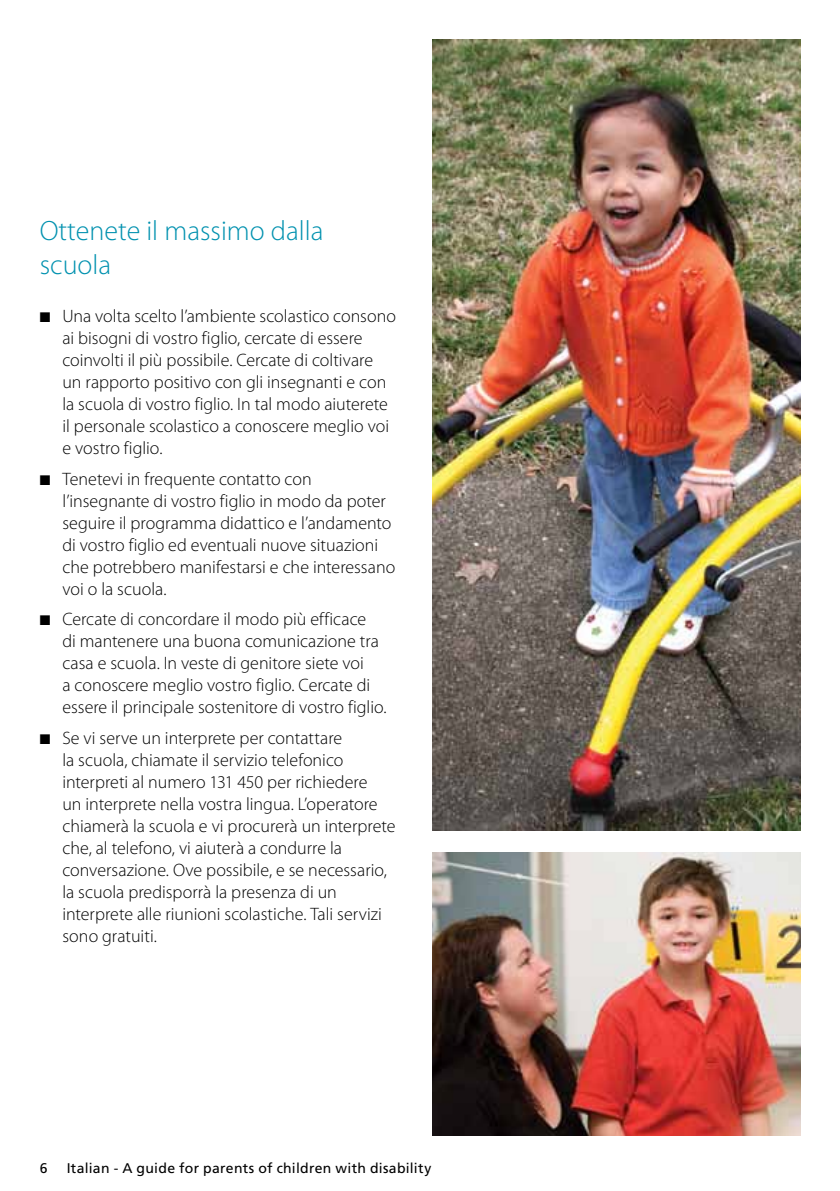
<style>
.page{position:relative;width:840px;height:1191px;background:#fff}
.page>*{position:absolute;margin:0;border:0;box-sizing:border-box;transform-origin:0 0}
.t1{font:300 28px/34px "Myriad Pro";color:#0091af}
.t2{font:300 18px/22px "Myriad Pro";color:#000}
.t3{font:14px "Frutiger";letter-spacing:.02em;color:#000}
</style>
<div class="page">
<img style="left:432px;top:40px;width:367px;height:790px">
<img style="left:432px;top:852px;width:367px;height:283px">
<h1 class="t1" style="left:40px;top:214px;width:285px">Ottenete il massimo dalla scuola</h1>
<p class="t2" style="left:62px;top:305px;width:335px;text-indent:-23px">■ Una volta scelto l’ambiente scolastico consono ai bisogni di vostro figlio, cercate di essere coinvolti il più possibile. Cercate di coltivare un rapporto positivo con gli insegnanti e con la scuola di vostro figlio. In tal modo aiuterete il personale scolastico a conoscere meglio voi e vostro figlio.</p>
<p class="t2" style="left:62px;top:467px;width:334px;text-indent:-23px">■ Tenetevi in frequente contatto con l’insegnante di vostro figlio in modo da poter seguire il programma didattico e l’andamento di vostro figlio ed eventuali nuove situazioni che potrebbero manifestarsi e che interessano voi o la scuola.</p>
<p class="t2" style="left:62px;top:608px;width:325px;text-indent:-23px">■ Cercate di concordare il modo più efficace<br>di mantenere una buona comunicazione tra casa e scuola. In veste di genitore siete voi<br>a conoscere meglio vostro figlio. Cercate di essere il principale sostenitore di vostro figlio.</p>
<p class="t2" style="left:62px;top:726px;width:334px;text-indent:-23px">■ Se vi serve un interprete per contattare<br>la scuola, chiamate il servizio telefonico interpreti al numero 131 450 per richiedere<br>un interprete nella vostra lingua. L’operatore chiamerà la scuola e vi procurerà un interprete che, al telefono, vi aiuterà a condurre la conversazione. Ove possibile, e se necessario, la scuola predisporrà la presenza di un interprete alle riunioni scolastiche. Tali servizi sono gratuiti.</p>
<p class="t3" style="left:40px;top:1160px;width:9px">6</p>
<p class="t3" style="left:67px;top:1160px;width:366px">Italian - A guide for parents of children with disability</p>
</div>
